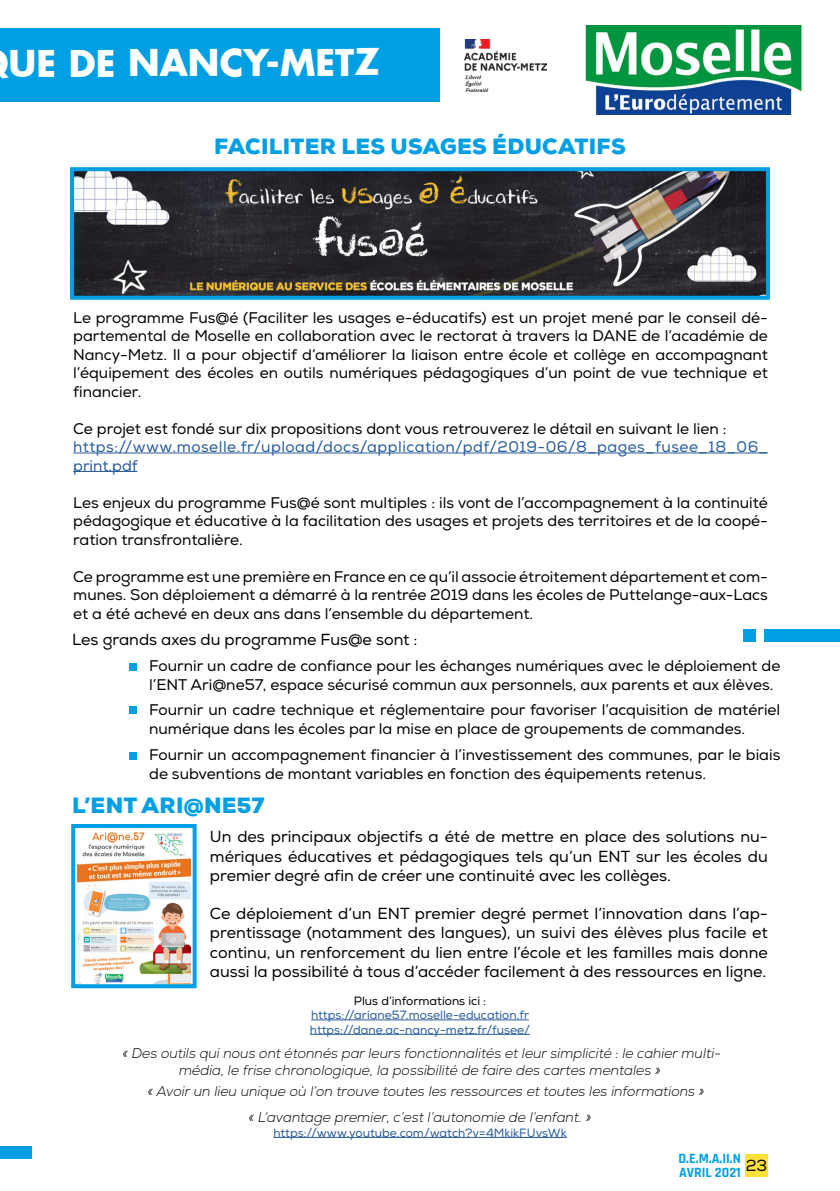
<style>
.page{position:relative;width:840px;height:1191px;background:#fff}
.page>*{position:absolute;margin:0;border:0;box-sizing:border-box;transform-origin:0 0}
.t1{font:700 36px "Futura";letter-spacing:-.005em;color:#fff}
.t2{font:900 22px "Nexa";letter-spacing:.015em;color:#009fe3}
.t3{font:16px/19.2px "Nexa";color:#000;text-align:justify}
.t4{font:15.4px/18.4px "Nexa";color:#000;text-align:justify}
.t5{font:15.4px/18.4px "Nexa";letter-spacing:.03em;color:#275b9b}
.t6{font:italic 300 14px/16.8px "Nexa";color:#000;text-align:center}
.t7{font:700 14px/14px "Rajdhani";color:#009fe3}
.t8{font:12px/14.4px "Nexa";color:#275b9b}
.t9{font:12px "Nexa";color:#000}
</style>
<div class="page">
<div style="left:744px;top:1154px;width:23px;height:22px;background:#ffe037"></div>
<hr style="left:73px;top:452px;width:694px;height:1px;background:#275b9b">
<hr style="left:73px;top:471px;width:64px;height:1px;background:#275b9b">
<div style="left:0;top:28px;width:439px;height:74px;background:#009fe3"></div>
<div style="left:743px;top:629px;width:12px;height:12px;background:#009fe3"></div>
<div style="left:0;top:1145px;width:32px;height:13px;background:#009fe3"></div>
<div style="left:763px;top:629px;width:76px;height:12px;background:#009fe3"></div>
<img style="left:585px;top:25px;width:217px;height:90px">
<img style="left:77px;top:832px;width:113px;height:151px">
<div style="left:71px;top:824px;width:125px;height:164px;border:4px solid #009fe3"></div>
<img style="left:464px;top:40px;width:82px;height:51px">
<img style="left:75px;top:172px;width:689px;height:123px">
<div style="left:70px;top:167px;width:699px;height:133px;border:4px solid #009fe3"></div>
<div style="left:129px;top:662px;width:8px;height:8px;background:#009fe3"></div>
<div style="left:129px;top:706px;width:8px;height:8px;background:#009fe3"></div>
<div style="left:129px;top:751px;width:8px;height:8px;background:#009fe3"></div>
<hr style="left:311px;top:1019px;width:217px;height:1px;background:#275b9b">
<hr style="left:310px;top:1034px;width:219px;height:1px;background:#275b9b">
<hr style="left:273px;top:1137px;width:293px;height:1px;background:#275b9b">
<h1 class="t1" style="left:9px;top:38px;width:373px">UE DE NANCY-METZ</h1>
<h2 class="t2" style="left:214px;top:132px;width:413px">FACILITER LES USAGES ÉDUCATIFS</h2>
<p class="t4" style="left:73px;top:308px;width:695px">Le programme Fus@é (Faciliter les usages e-éducatifs) est un projet mené par le conseil dé&shy;partemental de Moselle en collaboration avec le rectorat à travers la DANE de l’académie de Nancy-Metz. Il a pour objectif d’améliorer la liaison entre école et collège en accompagnant l’équipement des écoles en outils numériques pédagogiques d’un point de vue technique et financier.</p>
<p class="t4" style="left:73px;top:419px;width:654px">Ce projet est fondé sur dix propositions dont vous retrouverez le détail en suivant le lien :</p>
<p class="t5" style="left:73px;top:438px;width:696px">https://www.moselle.fr/upload/docs/application/pdf/2019-06/8_pages_fusee_18_06_ print.pdf</p>
<p class="t4" style="left:73px;top:493px;width:695px">Les enjeux du programme Fus@é sont multiples : ils vont de l’accompagnement à la continuité pédagogique et éducative à la facilitation des usages et projets des territoires et de la coopé&shy;ration transfrontalière.</p>
<p class="t4" style="left:73px;top:567px;width:695px">Ce programme est une première en France en ce qu’il associe étroitement département et com&shy;munes. Son déploiement a démarré à la rentrée 2019 dans les écoles de Puttelange-aux-Lacs et a été achevé en deux ans dans l’ensemble du département.</p>
<p class="t3" style="left:72px;top:630px;width:347px">Les grands axes du programme Fus@e sont :</p>
<p class="t4" style="left:149px;top:657px;width:632px">Fournir un cadre de confiance pour les échanges numériques avec le déploiement de l’ENT Ari@ne57, espace sécurisé commun aux personnels, aux parents et aux élèves.</p>
<p class="t4" style="left:149px;top:701px;width:632px">Fournir un cadre technique et réglementaire pour favoriser l’acquisition de matériel numérique dans les écoles par la mise en place de groupements de commandes.</p>
<p class="t4" style="left:149px;top:746px;width:632px">Fournir un accompagnement financier à l’investissement des communes, par le biais de subventions de montant variables en fonction des équipements retenus.</p>
<h2 class="t2" style="left:72px;top:790px;width:194px">L’ENT ARI@NE57</h2>
<p class="t3" style="left:210px;top:827px;width:559px">Un des principaux objectifs a été de mettre en place des solutions nu&shy;mériques éducatives et pédagogiques tels qu’un ENT sur les écoles du premier degré afin de créer une continuité avec les collèges.</p>
<p class="t3" style="left:210px;top:904px;width:559px">Ce déploiement d’un ENT premier degré permet l’innovation dans l’ap&shy;prentissage (notamment des langues), un suivi des élèves plus facile et continu, un renforcement du lien entre l’école et les familles mais donne aussi la possibilité à tous d’accéder facilement à des ressources en ligne.</p>
<p class="t9" style="left:353px;top:993px;width:134px">Plus d’informations ici :</p>
<p class="t8" style="left:310px;top:1008px;width:221px">https://ariane57.moselle-education.fr https://dane.ac-nancy-metz.fr/fusee/</p>
<p class="t6" style="left:122px;top:1044px;width:600px">« Des outils qui nous ont étonnés par leurs fonctionnalités et leur simplicité : le cahier multi&shy;média, le frise chronologique, la possibilité de faire des cartes mentales »</p>
<p class="t6" style="left:248px;top:1079px;width:457px;line-height:26px;text-align:left;text-indent:-101px">« Avoir un lieu unique où l’on trouve toutes les ressources et toutes les informations » « L’avantage premier, c’est l’autonomie de l’enfant. »</p>
<p class="t8" style="left:273px;top:1125px;width:294px">https://www.youtube.com/watch?v=4MkikFUvsWk</p>
<p class="t7" style="left:678px;top:1151px;width:64px">D.E.M.A.II.N<br>AVRIL 2021</p>
<p class="t3" style="left:745px;top:1155px;width:23px">23</p>
</div>
